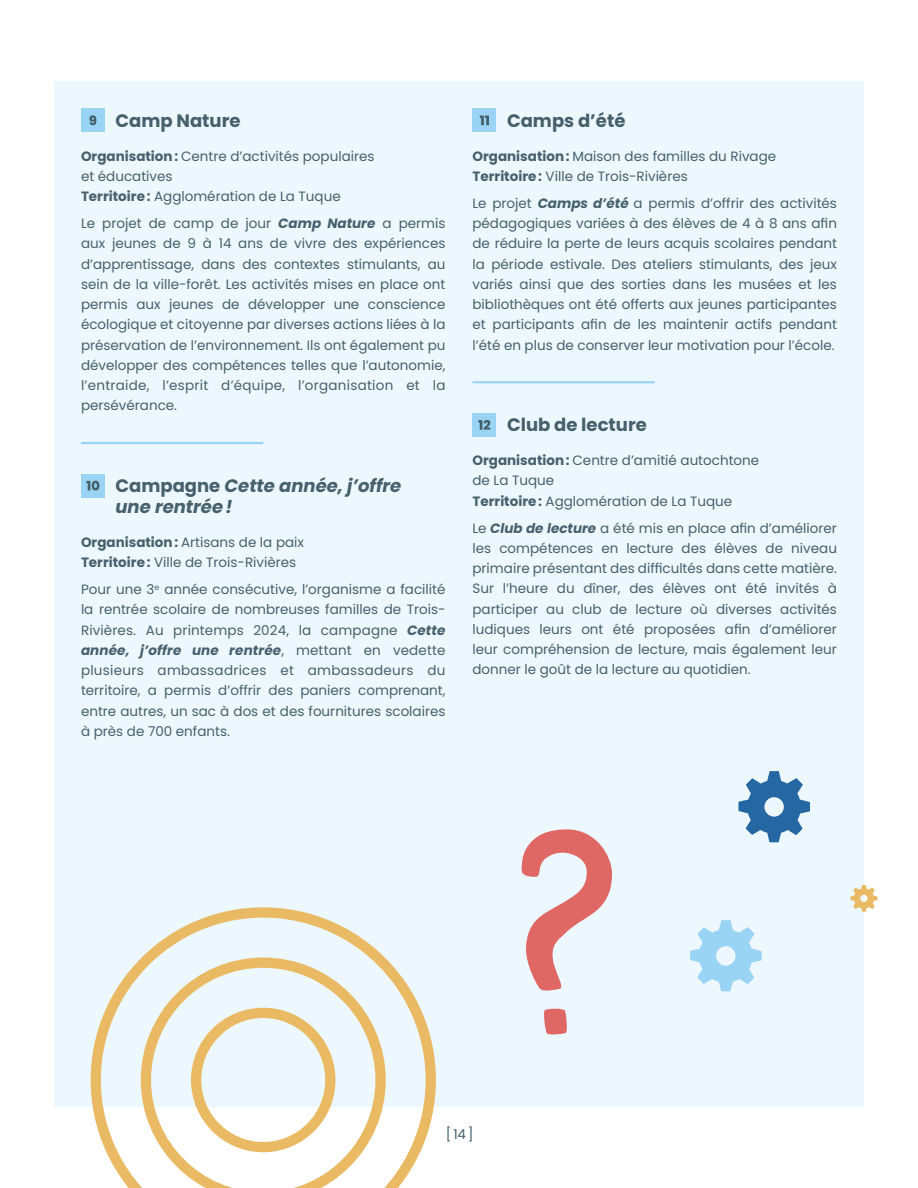
<style>
.page{position:relative;width:918px;height:1188px;background:#fff}
.page>*{position:absolute;margin:0;border:0;box-sizing:border-box;transform-origin:0 0}
.t1{font:italic 700 18px/21px "Poppins";color:#46606c}
.t2{font:700 18px "Poppins";color:#46606c}
.t3{font:13.5px/20.2px "Poppins";color:#46606c}
.s1{font-weight:700}
.s2{font-weight:700;font-style:italic}
.s3{font-style:normal}
</style>
<div class="page">
<div style="left:54px;top:81px;width:810px;height:1026px;background:#ecf7fe"></div>
<div style="left:81px;top:108px;width:24px;height:24px;background:#99d4f5"></div>
<svg style="left:89px;top:115px;width:7px;height:10px"></svg>
<hr style="left:81px;top:442px;width:182px;height:2px;background:#99d4f5">
<div style="left:81px;top:474px;width:24px;height:23px;background:#99d4f5"></div>
<svg style="left:86px;top:481px;width:13px;height:10px"></svg>
<div style="left:472px;top:108px;width:24px;height:24px;background:#99d4f5"></div>
<svg style="left:480px;top:116px;width:9px;height:9px"></svg>
<hr style="left:472px;top:381px;width:183px;height:2px;background:#99d4f5">
<div style="left:472px;top:413px;width:24px;height:24px;background:#99d4f5"></div>
<svg style="left:478px;top:420px;width:12px;height:10px"></svg>
<svg style="left:690px;top:920px;width:72px;height:71px"></svg>
<svg style="left:544px;top:1008px;width:23px;height:27px"></svg>
<svg style="left:521px;top:829px;width:91px;height:162px"></svg>
<svg style="left:851px;top:885px;width:26px;height:27px"></svg>
<svg style="left:738px;top:771px;width:72px;height:71px"></svg>
<svg style="left:91px;top:907px;width:345px;height:281px"></svg>
<svg style="left:141px;top:958px;width:245px;height:230px"></svg>
<h1 class="t2" style="left:116px;top:110px;width:127px">Camp Nature</h1>
<p class="t3" style="left:81px;top:146px;width:295px"><span class="s1">Organisation:</span> Centre d’activités populaires et éducatives<br><span class="s1">Territoire:</span> Agglomération de La Tuque</p>
<p class="t3" style="left:81px;top:213px;width:366px;text-align:justify">Le projet de camp de jour <span class="s2">Camp Nature</span> a permis aux jeunes de 9 à 14 ans de vivre des expériences d’apprentissage, dans des contextes stimulants, au sein de la ville-forêt. Les activités mises en place ont permis aux jeunes de développer une conscience écologique et citoyenne par diverses actions liées à la préservation de l’environnement. Ils ont également pu développer des compétences telles que l’autonomie, l’entraide, l’esprit d’équipe, l’organisation et la persévérance.</p>
<h1 class="t1" style="left:116px;top:475px;width:287px"><span class="s3">Campagne</span> Cette année, j’offre une rentrée!</h1>
<p class="t3" style="left:81px;top:532px;width:225px"><span class="s1">Organisation:</span> Artisans de la paix<br><span class="s1">Territoire:</span> Ville de Trois-Rivières</p>
<p class="t3" style="left:81px;top:579px;width:366px;text-align:justify">Pour une 3<sup>e</sup> année consécutive, l’organisme a facilité la rentrée scolaire de nombreuses familles de Trois-Rivières. Au printemps 2024, la campagne <span class="s2">Cette année, j’offre une rentrée</span>, mettant en vedette plusieurs ambassadrices et ambassadeurs du territoire, a permis d’offrir des paniers comprenant, entre autres, un sac à dos et des fournitures scolaires à près de 700 enfants.</p>
<h1 class="t2" style="left:507px;top:110px;width:120px">Camps d’été</h1>
<p class="t3" style="left:472px;top:146px;width:305px"><span class="s1">Organisation:</span> Maison des familles du Rivage<br><span class="s1">Territoire:</span> Ville de Trois-Rivières</p>
<p class="t3" style="left:472px;top:193px;width:366px;text-align:justify">Le projet <span class="s2">Camps d’été</span> a permis d’offrir des activités pédagogiques variées à des élèves de 4 à 8 ans afin de réduire la perte de leurs acquis scolaires pendant la période estivale. Des ateliers stimulants, des jeux variés ainsi que des sorties dans les musées et les bibliothèques ont été offerts aux jeunes participantes et participants afin de les maintenir actifs pendant l’été en plus de conserver leur motivation pour l’école.</p>
<h1 class="t2" style="left:507px;top:415px;width:141px">Club de lecture</h1>
<p class="t3" style="left:472px;top:450px;width:288px"><span class="s1">Organisation:</span> Centre d’amitié autochtone de La Tuque<br><span class="s1">Territoire:</span> Agglomération de La Tuque</p>
<p class="t3" style="left:472px;top:518px;width:366px;text-align:justify">Le <span class="s2">Club de lecture</span> a été mis en place afin d’améliorer les compétences en lecture des élèves de niveau primaire présentant des difficultés dans cette matière.<br>Sur l’heure du dîner, des élèves ont été invités à participer au club de lecture où diverses activités ludiques leurs ont été proposées afin d’améliorer leur compréhension de lecture, mais également leur donner le goût de la lecture au quotidien.</p>
<p class="t3" style="left:446px;top:1124px;width:29px">[14]</p>
</div>
